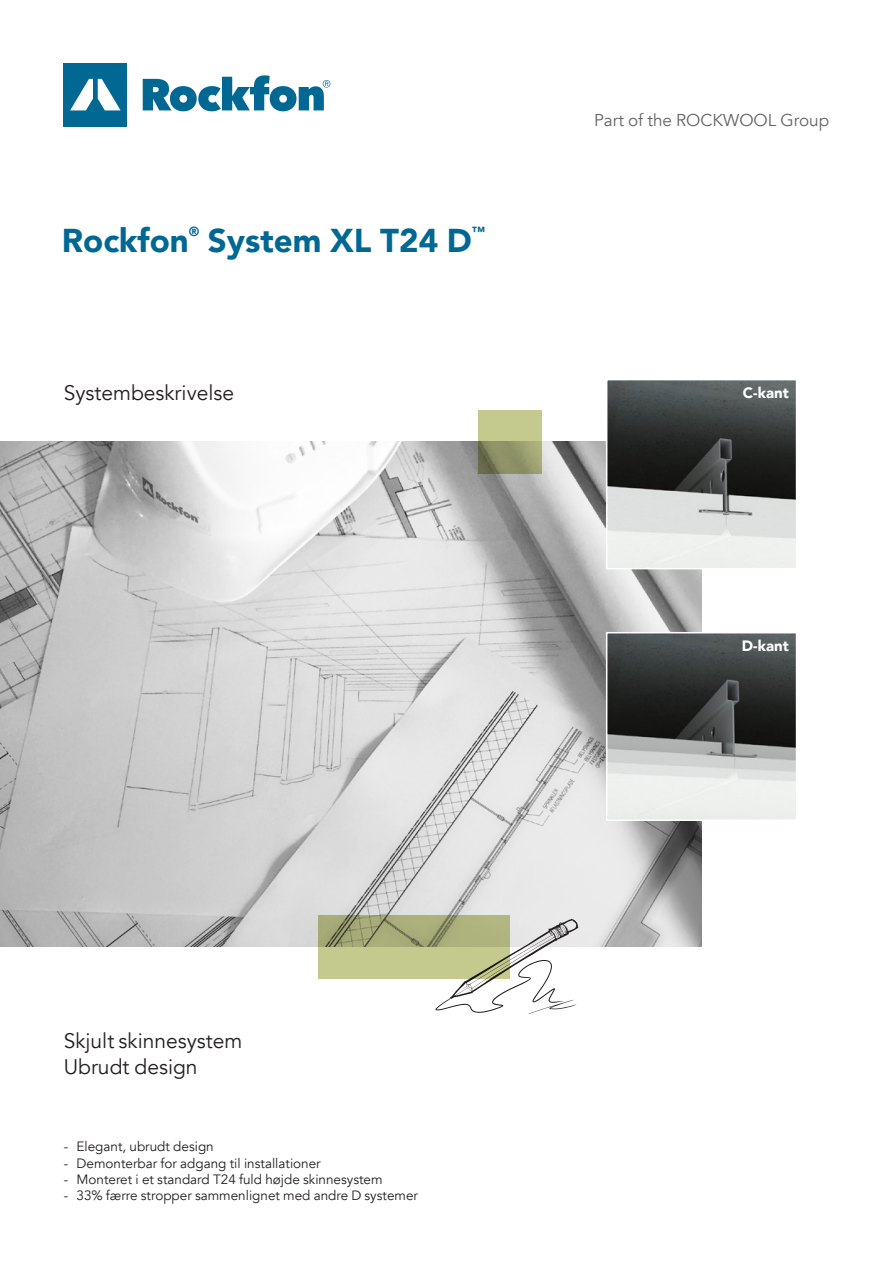
<style>
.page{position:relative;width:893px;height:1263px;background:#fff}
.page>*{position:absolute;margin:0;border:0;box-sizing:border-box;transform-origin:0 0}
.t1{font:900 33px "Avenir";color:#006893}
.t2{font:21px/25.2px "Avenir";color:#231f20}
.t3{font:17.1px "Avenir";color:#636466}
.t4{font:900 15px "Avenir";color:#fff}
.t5{font:13.5px "Avenir";color:#231f20}
.t6{font:900 13.2px "Avenir";color:#006893}
</style>
<div class="page">
<img style="left:0;top:442px;width:702px;height:504px">
<img style="left:609px;top:382px;width:185px;height:184px">
<div style="left:606px;top:379px;width:191px;height:190px;border:2px solid #fff"></div>
<img style="left:609px;top:635px;width:185px;height:183px">
<div style="left:606px;top:632px;width:191px;height:189px;border:2px solid #fff"></div>
<svg style="left:435px;top:919px;width:143px;height:95px"></svg>
<svg style="left:478px;top:410px;width:64px;height:64px;background:#a6ab78"></svg>
<svg style="left:143px;top:75px;width:187px;height:36px"></svg>
<div style="left:64px;top:63px;width:63px;height:63px;background:#006893"></div>
<svg style="left:70px;top:79px;width:51px;height:31px"></svg>
<svg style="left:319px;top:915px;width:191px;height:63px;background:#b0b57f"></svg>
<h1 class="t1" style="left:62px;top:213px;width:129px">Rockfon</h1>
<p class="t6" style="left:189px;top:220px;width:12px">®</p>
<h1 class="t1" style="left:208px;top:213px;width:265px">System XL T24 D</h1>
<p class="t6" style="left:472px;top:220px;width:15px">™</p>
<h2 class="t2" style="left:64px;top:380px;width:172px">Systembeskrivelse</h2>
<p class="t3" style="left:594px;top:110px;width:237px">Part of the ROCKWOOL Group</p>
<p class="t4" style="left:743px;top:380px;width:47px">C-kant</p>
<p class="t4" style="left:742px;top:633px;width:48px">D-kant</p>
<h2 class="t2" style="left:64px;top:1029px;width:180px">Skjult skinnesystem<br>Ubrudt design</h2>
<p class="t5" style="left:64px;top:1138px;width:152px">- Elegant, ubrudt design</p>
<p class="t5" style="left:64px;top:1155px;width:258px">- Demonterbar for adgang til installationer</p>
<p class="t5" style="left:64px;top:1171px;width:320px">- Monteret i et standard T24 fuld højde skinnesystem</p>
<p class="t5" style="left:64px;top:1187px;width:356px">- 33% færre stropper sammenlignet med andre D systemer</p>
</div>
